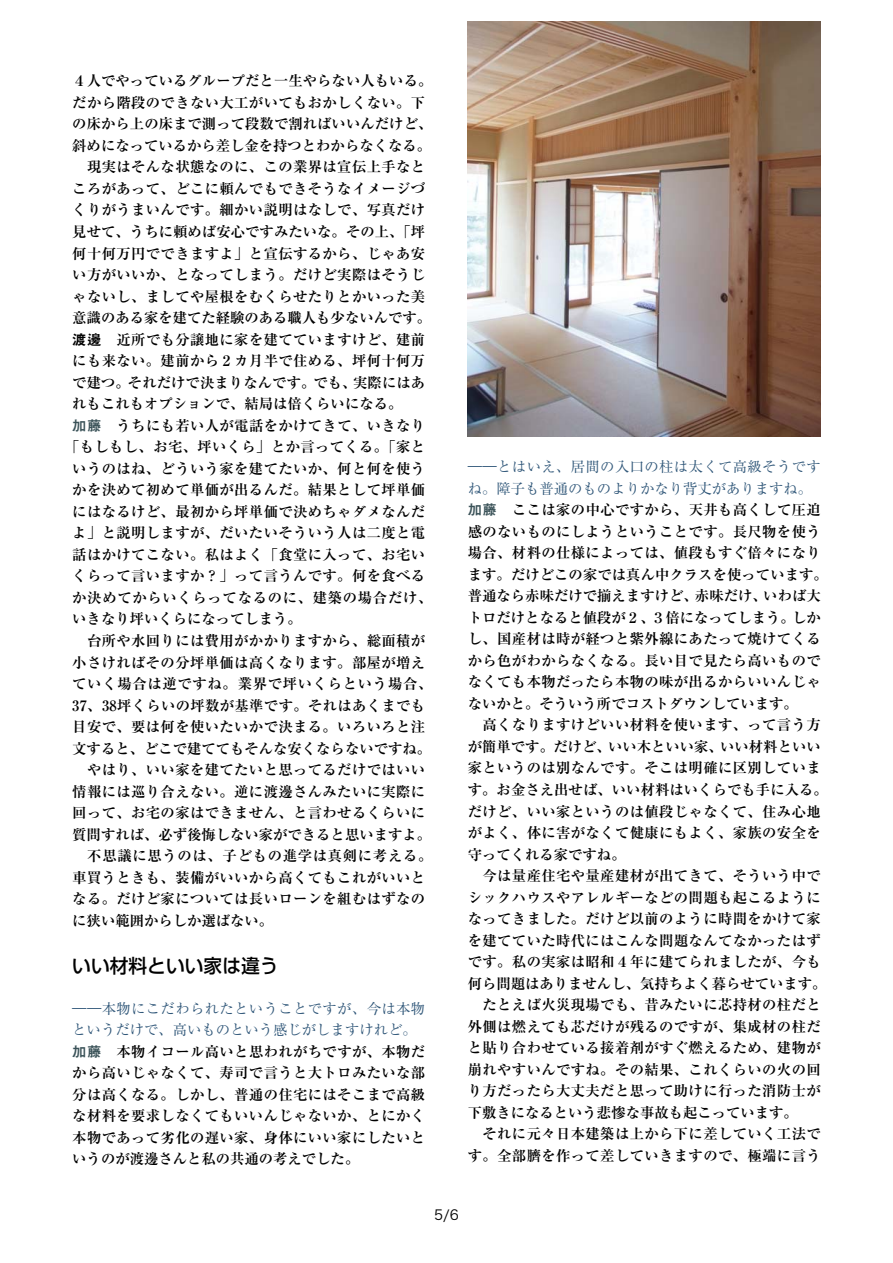
<style>
.page{position:relative;width:893px;height:1263px;background:#fff}
.page>*{position:absolute;margin:0;border:0;box-sizing:border-box;transform-origin:0 0}
.t1{font:500 19.2px "Shin Go Pro";color:#000}
.t2{font:700 14.4px/21.6px "Ryumin Pro";letter-spacing:.025em;color:#000}
.t3{font:700 14.4px "Ryumin Pro";color:#000}
.t4{font:700 14.4px "Ryumin Pro";letter-spacing:.005em;color:#000}
.t5{font:700 14.4px "Ryumin Pro";letter-spacing:.05em;color:#000}
.t6{font:13.8px "Hira Kaku Pro W3";color:#000}
.s1{font-family:"Midashi Go Pro MB31";font-weight:400}
.s2{font-family:"Midashi Go Pro MB31";font-weight:400;color:#3a5258}
.s3{font-weight:400;color:#305779}
</style>
<div class="page">
<img style="left:468px;top:21px;width:353px;height:415px">
<p class="t4" style="left:72px;top:76px;width:362px">４人でやっているグループだと一生やらない人もいる。</p>
<p class="t2" style="left:72px;top:94px;width:354px">だから階段のできない大工がいてもおかしくない。下</p>
<p class="t4" style="left:72px;top:119px;width:362px">の床から上の床まで測って段数で割ればいいんだけど、</p>
<p class="t3" style="left:72px;top:140px;width:360px">斜めになっているから差し金を持つとわからなくなる。</p>
<p class="t2" style="left:87px;top:158px;width:340px">現実はそんな状態なのに、この業界は宣伝上手なと</p>
<p class="t2" style="left:72px;top:180px;width:354px">ころがあって、どこに頼んでもできそうなイメージづ</p>
<p class="t2" style="left:72px;top:201px;width:354px">くりがうまいんです。細かい説明はなしで、写真だけ</p>
<p class="t4" style="left:72px;top:226px;width:354px">見せて、うちに頼めば安心ですみたいな。その上、「坪</p>
<p class="t2" style="left:72px;top:244px;width:354px">何十何万円でできますよ」と宣伝するから、じゃあ安</p>
<p class="t2" style="left:72px;top:266px;width:354px">い方がいいか、となってしまう。だけど実際はそうじ</p>
<p class="t2" style="left:72px;top:287px;width:354px">ゃないし、ましてや屋根をむくらせたりとかいった美</p>
<p class="t3" style="left:72px;top:312px;width:360px">意識のある家を建てた経験のある職人も少ないんです。</p>
<p class="t2" style="left:72px;top:330px;width:354px"><span class="s1">渡邊　</span>近所でも分譲地に家を建てていますけど、建前</p>
<p class="t2" style="left:72px;top:352px;width:354px">にも来ない。建前から２カ月半で住める、坪何十何万</p>
<p class="t4" style="left:72px;top:377px;width:354px">で建つ。それだけで決まりなんです。でも、実際にはあ</p>
<p class="t3" style="left:72px;top:398px;width:332px">れもこれもオプションで、結局は倍くらいになる。</p>
<p class="t2" style="left:72px;top:416px;width:354px"><span class="s2">加藤　</span>うちにも若い人が電話をかけてきて、いきなり</p>
<p class="t2" style="left:65px;top:438px;width:362px">「もしもし、お宅、坪いくら」とか言ってくる。「家と</p>
<p class="t2" style="left:72px;top:460px;width:354px">いうのはね、どういう家を建てたいか、何と何を使う</p>
<p class="t2" style="left:72px;top:481px;width:354px">かを決めて初めて単価が出るんだ。結果として坪単価</p>
<p class="t2" style="left:72px;top:503px;width:354px">にはなるけど、最初から坪単価で決めちゃダメなんだ</p>
<p class="t2" style="left:72px;top:524px;width:354px">よ」と説明しますが、だいたいそういう人は二度と電</p>
<p class="t2" style="left:72px;top:546px;width:354px">話はかけてこない。私はよく「食堂に入って、お宅い</p>
<p class="t2" style="left:72px;top:567px;width:354px">くらって言いますか？」って言うんです。何を食べる</p>
<p class="t5" style="left:72px;top:592px;width:362px">か決めてからいくらってなるのに、建築の場合だけ、</p>
<p class="t3" style="left:72px;top:614px;width:231px">いきなり坪いくらになってしまう。</p>
<p class="t2" style="left:87px;top:632px;width:340px">台所や水回りには費用がかかりますから、総面積が</p>
<p class="t2" style="left:72px;top:653px;width:354px">小さければその分坪単価は高くなります。部屋が増え</p>
<p class="t5" style="left:72px;top:678px;width:362px">ていく場合は逆ですね。業界で坪いくらという場合、</p>
<p class="t2" style="left:72px;top:696px;width:354px">37、38坪くらいの坪数が基準です。それはあくまでも</p>
<p class="t2" style="left:72px;top:718px;width:354px">目安で、要は何を使いたいかで決まる。いろいろと注</p>
<p class="t3" style="left:72px;top:743px;width:360px">文すると、どこで建ててもそんな安くならないですね。</p>
<p class="t2" style="left:87px;top:761px;width:340px">やはり、いい家を建てたいと思ってるだけではいい</p>
<p class="t2" style="left:72px;top:782px;width:354px">情報には巡り合えない。逆に渡邊さんみたいに実際に</p>
<p class="t2" style="left:72px;top:804px;width:354px">回って、お宅の家はできません、と言わせるくらいに</p>
<p class="t3" style="left:72px;top:829px;width:360px">質問すれば、必ず後悔しない家ができると思いますよ。</p>
<p class="t5" style="left:87px;top:850px;width:347px">不思議に思うのは、子どもの進学は真剣に考える。</p>
<p class="t2" style="left:72px;top:869px;width:354px">車買うときも、装備がいいから高くてもこれがいいと</p>
<p class="t2" style="left:72px;top:890px;width:354px">なる。だけど家については長いローンを組むはずなの</p>
<p class="t3" style="left:72px;top:915px;width:202px">に狭い範囲からしか選ばない。</p>
<h1 class="t1" style="left:72px;top:959px;width:208px">いい材料といい家は違う</h1>
<p class="t2" style="left:72px;top:999px;width:354px"><span class="s3">――本物にこだわられたということですが、今は本物というだけで、高いものという感じがしますけれど。</span><span class="s2">加藤　</span>本物イコール高いと思われがちですが、本物だから高いじゃなくて、寿司で言うと大トロみたいな部分は高くなる。しかし、普通の住宅にはそこまで高級な材料を要求しなくてもいいんじゃないか、とにかく本物であって劣化の遅い家、身体にいい家にしたいというのが渡邊さんと私の共通の考えでした。</p>
<p class="t2" style="left:468px;top:458px;width:362px"><span class="s3">――とはいえ、居間の入口の柱は太くて高級そうですね。障子も普通のものよりかなり背丈がありますね。</span><span class="s2">加藤　</span>ここは家の中心ですから、天井も高くして圧迫感のないものにしようということです。長尺物を使う場合、材料の仕様によっては、値段もすぐ倍々になります。だけどこの家では真ん中クラスを使っています。普通なら赤味だけで揃えますけど、赤味だけ、いわば大トロだけとなると値段が２、３倍になってしまう。しかし、国産材は時が経つと紫外線にあたって焼けてくるから色がわからなくなる。長い目で見たら高いものでなくても本物だったら本物の味が出るからいいんじゃないかと。そういう所でコストダウンしています。</p>
<p class="t2" style="left:468px;top:716px;width:362px;text-indent:15px">高くなりますけどいい材料を使います、って言う方が簡単です。だけど、いい木といい家、いい材料といい家というのは別なんです。そこは明確に区別しています。お金さえ出せば、いい材料はいくらでも手に入る。だけど、いい家というのは値段じゃなくて、住み心地がよく、体に害がなくて健康にもよく、家族の安全を守ってくれる家ですね。</p>
<p class="t2" style="left:482px;top:867px;width:340px">今は量産住宅や量産建材が出てきて、そういう中で</p>
<p class="t2" style="left:468px;top:888px;width:354px">シックハウスやアレルギーなどの問題も起こるように</p>
<p class="t2" style="left:468px;top:910px;width:354px">なってきました。だけど以前のように時間をかけて家</p>
<p class="t2" style="left:468px;top:931px;width:354px">を建てていた時代にはこんな問題なんてなかったはず</p>
<p class="t2" style="left:468px;top:953px;width:354px">です。私の実家は昭和４年に建てられましたが、今も</p>
<p class="t3" style="left:468px;top:978px;width:360px">何ら問題はありませんし、気持ちよく暮らせています。</p>
<p class="t2" style="left:482px;top:996px;width:340px">たとえば火災現場でも、昔みたいに芯持材の柱だと</p>
<p class="t2" style="left:468px;top:1018px;width:354px">外側は燃えても芯だけが残るのですが、集成材の柱だ</p>
<p class="t2" style="left:468px;top:1039px;width:354px">と貼り合わせている接着剤がすぐ燃えるため、建物が</p>
<p class="t2" style="left:468px;top:1061px;width:354px">崩れやすいんですね。その結果、これくらいの火の回</p>
<p class="t2" style="left:468px;top:1082px;width:354px">り方だったら大丈夫だと思って助けに行った消防士が</p>
<p class="t3" style="left:468px;top:1107px;width:332px">下敷きになるという悲惨な事故も起こっています。</p>
<p class="t2" style="left:482px;top:1125px;width:340px">それに元々日本建築は上から下に差していく工法で</p>
<p class="t2" style="left:468px;top:1147px;width:354px">す。全部臍を作って差していきますので、極端に言う</p>
<p class="t6" style="left:434px;top:1209px;width:26px">5/6</p>
</div>
